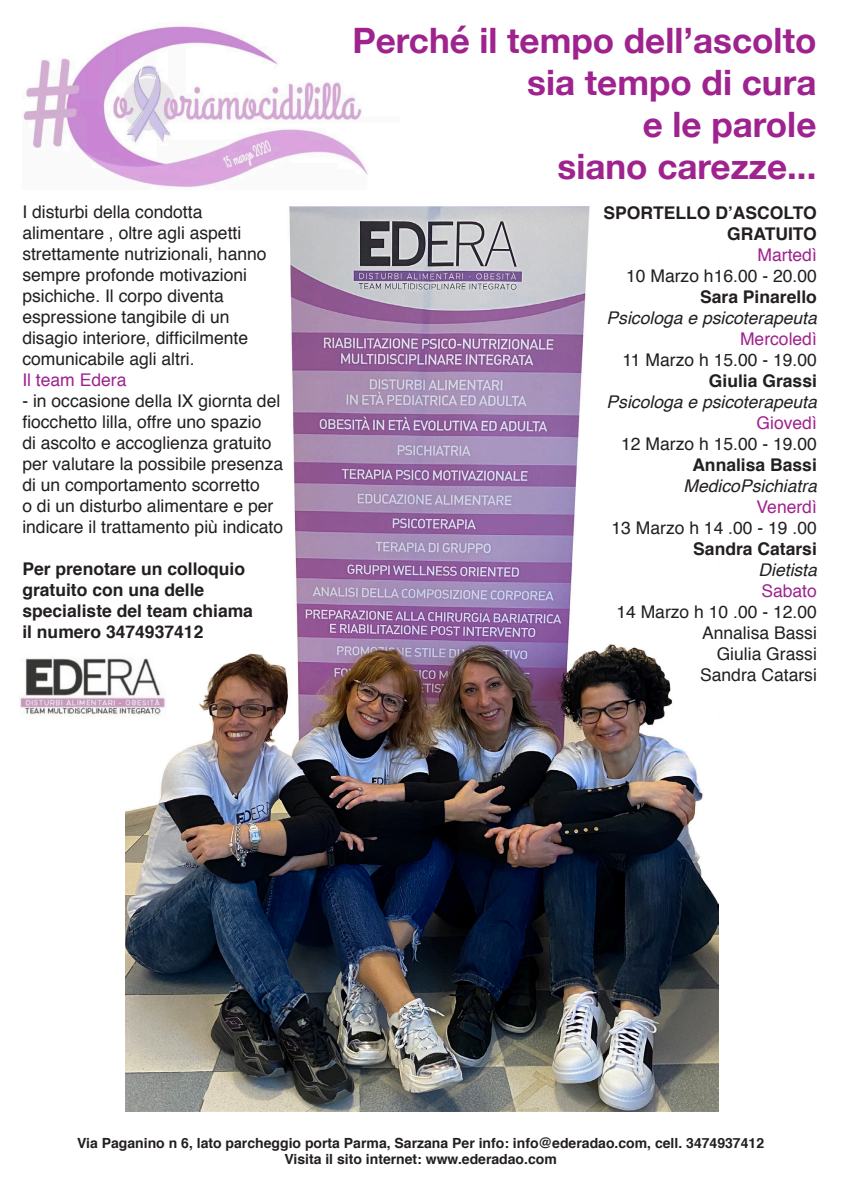
<style>
.page{position:relative;width:844px;height:1191px;background:#fff}
.page>*{position:absolute;margin:0;border:0;box-sizing:border-box;transform-origin:0 0}
.t1{font:700 35px "Helvetica Neue";color:#9f238e}
.t2{font:17.5px/21px "Helvetica";color:#231f20}
.t3{font:700 17.5px "Helvetica";color:#231f20}
.t4{font:italic 17.5px "Helvetica";color:#231f20}
.t5{font:17.5px "Helvetica";color:#9f238e}
.t6{font:700 14px "Helvetica";color:#231f20}
</style>
<div class="page">
<img style="left:23px;top:26px;width:345px;height:162px">
<img style="left:125px;top:206px;width:593px;height:905px">
<img style="left:20px;top:653px;width:158px;height:67px">
<p class="t2" style="left:22px;top:202px;width:181px">I disturbi della condotta</p>
<p class="t2" style="left:22px;top:223px;width:220px">alimentare , oltre agli aspetti</p>
<p class="t2" style="left:22px;top:244px;width:246px">strettamente nutrizionali, hanno sempre profonde motivazioni</p>
<p class="t2" style="left:22px;top:286px;width:203px">psichiche. Il corpo diventa</p>
<p class="t2" style="left:22px;top:307px;width:209px">espressione tangibile di un</p>
<p class="t2" style="left:22px;top:328px;width:227px">disagio interiore, difficilmente comunicabile agli altri.</p>
<p class="t5" style="left:22px;top:367px;width:106px">Il team Edera</p>
<p class="t2" style="left:22px;top:391px;width:259px">- in occasione della IX giornta del fiocchetto lilla, offre uno spazio</p>
<p class="t2" style="left:22px;top:433px;width:262px">di ascolto e accoglienza gratuito per valutare la possibile presenza di un comportamento scorretto</p>
<p class="t2" style="left:22px;top:496px;width:252px">o di un disturbo alimentare e per</p>
<p class="t2" style="left:22px;top:517px;width:262px">indicare il trattamento più indicato</p>
<p class="t3" style="left:22px;top:555px;width:224px">Per prenotare un colloquio</p>
<p class="t3" style="left:22px;top:576px;width:183px">gratuito con una delle</p>
<p class="t3" style="left:22px;top:597px;width:232px">specialiste del team chiama</p>
<p class="t3" style="left:22px;top:618px;width:182px">il numero 3474937412</p>
<p class="t1" style="left:352px;top:13px;width:465px">Perché il tempo dell’ascolto</p>
<p class="t1" style="left:527px;top:55px;width:290px">sia tempo di cura</p>
<p class="t1" style="left:642px;top:97px;width:175px">e le parole</p>
<p class="t1" style="left:557px;top:139px;width:260px">siano carezze...</p>
<p class="t3" style="left:603px;top:198px;width:215px">SPORTELLO D’ASCOLTO</p>
<p class="t3" style="left:726px;top:219px;width:91px">GRATUITO</p>
<p class="t5" style="left:757px;top:241px;width:61px">Martedì</p>
<p class="t2" style="left:626px;top:265px;width:192px">10 Marzo h16.00 - 20.00</p>
<p class="t3" style="left:700px;top:282px;width:118px">Sara Pinarello</p>
<p class="t4" style="left:606px;top:304px;width:212px">Psicologa e psicoterapeuta</p>
<p class="t5" style="left:739px;top:325px;width:78px">Mercoledì</p>
<p class="t2" style="left:622px;top:349px;width:196px">11 Marzo h 15.00 - 19.00</p>
<p class="t3" style="left:708px;top:366px;width:109px">Giulia Grassi</p>
<p class="t4" style="left:606px;top:388px;width:212px">Psicologa e psicoterapeuta</p>
<p class="t5" style="left:756px;top:409px;width:62px">Giovedì</p>
<p class="t2" style="left:621px;top:433px;width:197px">12 Marzo h 15.00 - 19.00</p>
<p class="t3" style="left:692px;top:450px;width:126px">Annalisa Bassi</p>
<p class="t4" style="left:683px;top:472px;width:135px">MedicoPsichiatra</p>
<p class="t5" style="left:756px;top:493px;width:62px">Venerdì</p>
<p class="t2" style="left:611px;top:517px;width:207px">13 Marzo h 14 .00 - 19 .00</p>
<p class="t3" style="left:693px;top:534px;width:125px">Sandra Catarsi</p>
<p class="t4" style="left:758px;top:556px;width:60px">Dietista</p>
<p class="t5" style="left:761px;top:577px;width:57px">Sabato</p>
<p class="t2" style="left:616px;top:601px;width:202px">14 Marzo h 10 .00 - 12.00</p>
<p class="t2" style="left:701px;top:622px;width:116px">Annalisa Bassi</p>
<p class="t2" style="left:716px;top:643px;width:102px">Giulia Grassi</p>
<p class="t2" style="left:700px;top:664px;width:118px">Sandra Catarsi</p>
<p class="t6" style="left:77px;top:1131px;width:688px">Via Paganino n 6, lato parcheggio porta Parma, Sarzana Per info: info@ederadao.com, cell. 3474937412</p>
<p class="t6" style="left:284px;top:1148px;width:274px">Visita il sito internet: www.ederadao.com</p>
</div>
